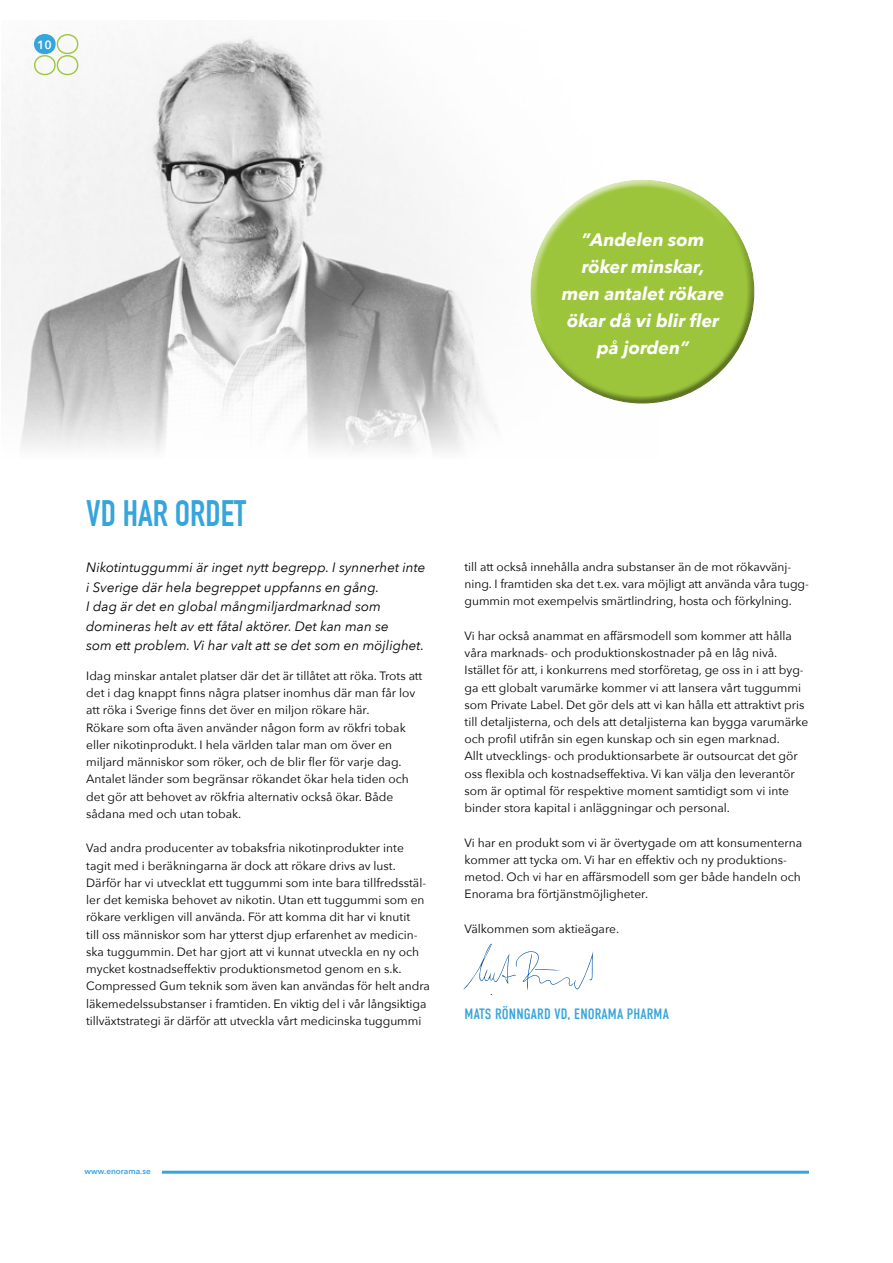
<style>
.page{position:relative;width:893px;height:1263px;background:#fff}
.page>*{position:absolute;margin:0;border:0;box-sizing:border-box;transform-origin:0 0}
.t1{font:700 36px "DIN Condensed";color:#36a5db}
.t2{font:italic 700 18px/27px "Avenir Next";color:#fff;text-align:center}
.t3{font:15px "DIN Condensed";letter-spacing:.01em;color:#36a5db}
.t4{font:italic 13.5px/19.5px "Avenir Next";color:#000}
.t5{font:12px/17.2px "Avenir Next";color:#000}
.t6{font:600 12px "Avenir Next";color:#fff}
.t7{font:600 8.25px "Avenir Next";color:#36a5db}
</style>
<div class="page">
<img style="left:1px;top:34px;width:495px;height:418px">
<div style="left:528px;top:177px;width:216px;height:171px;background:#fff;opacity:.75"></div>
<div style="left:534px;top:215px;width:222px;height:189px;background:#000;opacity:.4"></div>
<svg style="left:463px;top:944px;width:130px;height:51px"></svg>
<svg style="left:56px;top:34px;width:23px;height:41px"></svg>
<div style="left:35px;top:35px;width:20px;height:18px;background:#36a5db;border-radius:50%"></div>
<div style="left:34px;top:34px;width:22px;height:20px;border:1px solid #36a5db;border-radius:50%"></div>
<div style="left:34px;top:55px;width:22px;height:20px;border:1px solid #9fc63b;border-radius:50%"></div>
<hr style="left:162px;top:1171px;width:647px;height:3px;background:#36a5db">
<p class="t6" style="left:37px;top:34px;width:16px">10</p>
<h2 class="t2" style="left:562px;top:226px;width:164px">”Andelen som röker minskar, men antalet rökare ökar då vi blir fler på jorden”</h2>
<h1 class="t1" style="left:86px;top:493px;width:161px">VD HAR ORDET</h1>
<p class="t4" style="left:86px;top:557px;width:341px">Nikotintuggummi är inget nytt begrepp. I synnerhet inte i Sverige där hela begreppet uppfanns en gång.<br>I dag är det en global mångmiljardmarknad som domineras helt av ett fåtal aktörer. Det kan man se<br>som ett problem. Vi har valt att se det som en möjlighet.</p>
<p class="t5" style="left:86px;top:667px;width:338px">Idag minskar antalet platser där det är tillåtet att röka. Trots att det i dag knappt finns några platser inomhus där man får lov att röka i Sverige finns det över en miljon rökare här.<br>Rökare som ofta även använder någon form av rökfri tobak eller nikotinprodukt. I hela världen talar man om över en miljard människor som röker, och de blir fler för varje dag.<br>Antalet länder som begränsar rökandet ökar hela tiden och det gör att behovet av rökfria alternativ också ökar. Både sådana med och utan tobak.</p>
<p class="t5" style="left:86px;top:839px;width:345px">Vad andra producenter av tobaksfria nikotinprodukter inte tagit med i beräkningarna är dock att rökare drivs av lust.<br>Därför har vi utvecklat ett tuggummi som inte bara tillfredsstäl&shy;ler det kemiska behovet av nikotin. Utan ett tuggummi som en rökare verkligen vill använda. För att komma dit har vi knutit<br>till oss människor som har ytterst djup erfarenhet av medicin&shy;ska tuggummin. Det har gjort att vi kunnat utveckla en ny och mycket kostnadseffektiv produktionsmetod genom en s.k.<br>Compressed Gum teknik som även kan användas för helt andra läkemedelssubstanser i framtiden. En viktig del i vår långsiktiga tillväxtstrategi är därför att utveckla vårt medicinska tuggummi</p>
<p class="t5" style="left:465px;top:557px;width:346px">till att också innehålla andra substanser än de mot rökavvänj&shy;ning. I framtiden ska det t.ex. vara möjligt att använda våra tug - gummin mot exempelvis smärtlindring, hosta och förkylning.</p>
<p class="t5" style="left:465px;top:626px;width:345px">Vi har också anammat en affärsmodell som kommer att hålla våra marknads- och produktionskostnader på en låg nivå.<br>Istället för att, i konkurrens med storföretag, ge oss in i att byg&shy;ga ett globalt varumärke kommer vi att lansera vårt tuggummi som Private Label. Det gör dels att vi kan hålla ett attraktivt pris till detaljisterna, och dels att detaljisterna kan bygga varumärke och profil utifrån sin egen kunskap och sin egen marknad.<br>Allt utvecklings- och produktionsarbete är outsourcat det gör oss flexibla och kostnadseffektiva. Vi kan välja den leverantör som är optimal för respektive moment samtidigt som vi inte binder stora kapital i anläggningar och personal.</p>
<p class="t5" style="left:465px;top:833px;width:339px">Vi har en produkt som vi är övertygade om att konsumenterna kommer att tycka om. Vi har en effektiv och ny produktions&shy;metod. Och vi har en affärsmodell som ger både handeln och Enorama bra förtjänstmöjligheter.</p>
<p class="t5" style="left:465px;top:920px;width:156px">Välkommen som aktieägare.</p>
<p class="t3" style="left:465px;top:1005px;width:206px">MATS RÖNNGARD VD, ENORAMA PHARMA</p>
<p class="t7" style="left:85px;top:1163px;width:68px">www.enorama.se</p>
</div>
